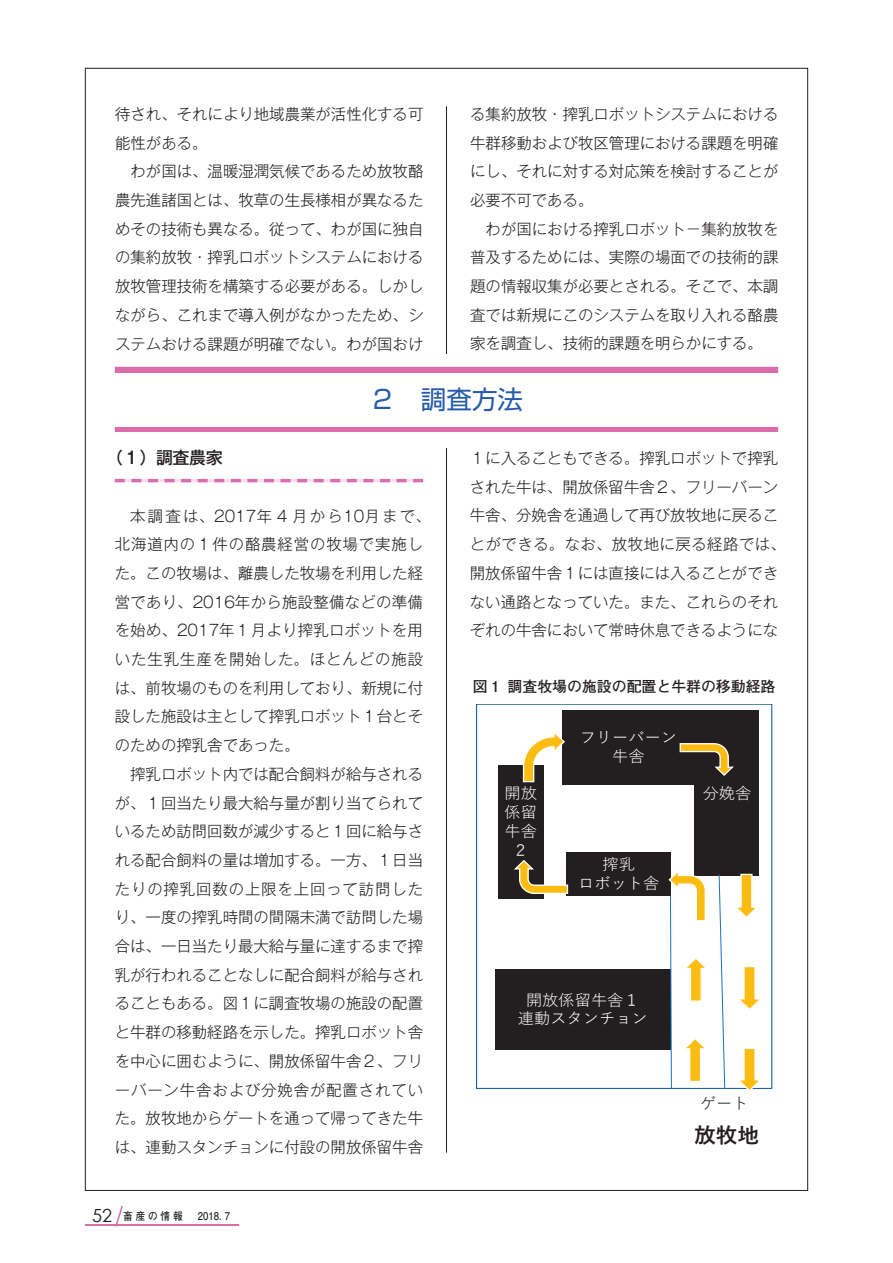
<style>
.page{position:relative;width:893px;height:1263px;background:#fff}
.page>*{position:absolute;margin:0;border:0;box-sizing:border-box;transform-origin:0 0}
.t1{font:25.5px "Shin Go Pr 5";color:#275caa}
.t2{font:700 21px "Yu Gothic";color:#231f20}
.t3{font:500 16.95px "Gothic MB101 Pr 5";color:#231f20}
.t4{font:15.75px/19px "Yu Gothic";color:#fff;text-align:center}
.t5{font:15.75px "Yu Gothic";color:#231f20}
.t6{font:300 15.45px/28.7px "Gothic MB101 Pr 5";color:#231f20;text-align:justify}
.t7{font:300 15.45px/28.7px "Gothic MB101 Pr 5";letter-spacing:.02em;color:#231f20}
.t8{font:700 14.85px "Futo Go B101 Pr 5";color:#231f20}
.t9{font:700 10.65px "Futo Go B101 Pro";letter-spacing:.3em;color:#231f20;scale:.9 1}
.s1{font-family:"Century Gothic";font-weight:400;font-size:18px}
</style>
<div class="page">
<hr style="left:446px;top:106px;width:1px;height:1046px;background:#231f20">
<svg style="left:85px;top:1225px;width:153px;height:1px"></svg>
<svg style="left:114px;top:1206px;width:10px;height:21px"></svg>
<svg style="left:115px;top:367px;width:663px;height:65px;background:#dd79b2"></svg>
<div style="left:115px;top:373px;width:663px;height:53px;background:#fff"></div>
<svg style="left:115px;top:479px;width:308px;height:3px"></svg>
<div style="left:567px;top:853px;width:104px;height:43px;background:#231f20"></div>
<div style="left:498px;top:765px;width:46px;height:133px;background:#231f20"></div>
<div style="left:562px;top:710px;width:132px;height:75px;background:#231f20"></div>
<div style="left:694px;top:710px;width:65px;height:166px;background:#231f20"></div>
<div style="left:495px;top:969px;width:176px;height:80px;background:#231f20"></div>
<div style="left:476px;top:704px;width:296px;height:385px;border:1px solid #055292"></div>
<svg style="left:718px;top:874px;width:8px;height:215px"></svg>
<svg style="left:668px;top:873px;width:40px;height:216px"></svg>
<svg style="left:514px;top:860px;width:54px;height:34px"></svg>
<svg style="left:523px;top:734px;width:42px;height:48px"></svg>
<svg style="left:680px;top:743px;width:54px;height:33px"></svg>
<svg style="left:737px;top:874px;width:19px;height:43px"></svg>
<svg style="left:740px;top:967px;width:19px;height:42px"></svg>
<svg style="left:737px;top:1048px;width:25px;height:42px"></svg>
<p class="t6" style="left:470px;top:98px;width:310px">る集約放牧・搾乳ロボットシステムにおける牛群移動および牧区管理における課題を明確にし、それに対する対応策を検討することが必要不可である。</p>
<p class="t6" style="left:470px;top:213px;width:310px;text-indent:15px">わが国における搾乳ロボット－集約放牧を普及するためには、実際の場面での技術的課題の情報収集が必要とされる。そこで、本調査では新規にこのシステムを取り入れる酪農家を調査し、技術的課題を明らかにする。</p>
<h1 class="t1" style="left:370px;top:379px;width:155px">２　調査方法</h1>
<p class="t6" style="left:115px;top:98px;width:310px">待され、それにより地域農業が活性化する可能性がある。</p>
<p class="t6" style="left:115px;top:156px;width:310px;text-indent:15px">わが国は、温暖湿潤気候であるため放牧酪農先進諸国とは、牧草の生長様相が異なるためその技術も異なる。従って、わが国に独自の集約放牧・搾乳ロボットシステムにおける放牧管理技術を構築する必要がある。しかしながら、これまで導入例がなかったため、システムおける課題が明確でない。わが国おけ</p>
<p class="t3" style="left:106px;top:444px;width:118px">（１）調査農家</p>
<p class="t7" style="left:115px;top:500px;width:317px;text-indent:15px">本調査は、2017年４月から10月まで、北海道内の１件の酪農経営の牧場で実施した。この牧場は、離農した牧場を利用した経営であり、2016年から施設整備などの準備を始め、2017年１月より搾乳ロボットを用いた生乳生産を開始した。ほとんどの施設は、前牧場のものを利用しており、新規に付設した施設は主として搾乳ロボット１台とそのための搾乳舎であった。</p>
<p class="t6" style="left:115px;top:758px;width:310px;text-indent:15px">搾乳ロボット内では配合飼料が給与されるが、１回当たり最大給与量が割り当てられているため訪問回数が減少すると１回に給与される配合飼料の量は増加する。一方、１日当たりの搾乳回数の上限を上回って訪問したり、一度の搾乳時間の間隔未満で訪問した場合は、一日当たり最大給与量に達するまで搾乳が行われることなしに配合飼料が給与されることもある。図１に調査牧場の施設の配置と牛群の移動経路を示した。搾乳ロボット舎を中心に囲むように、開放係留牛舎２、フリーバーン牛舎および分娩舎が配置されていた。放牧地からゲートを通って帰ってきた牛は、連動スタンチョンに付設の開放係留牛舎</p>
<p class="t9" style="left:92px;top:1208px;width:155px"><span class="s1">52</span> 畜産の情報　2018. 7</p>
<p class="t6" style="left:470px;top:442px;width:317px;text-align:left">１に入ることもできる。搾乳ロボットで搾乳された牛は、開放係留牛舎２、フリーバーン牛舎、分娩舎を通過して再び放牧地に戻ることができる。なお、放牧地に戻る経路では、開放係留牛舎１には直接には入ることができない通路となっていた。また、これらのそれぞれの牛舎において常時休息できるようにな</p>
<p class="t8" style="left:473px;top:674px;width:304px">図１ 調査牧場の施設の配置と牛群の移動経路</p>
<p class="t4" style="left:504px;top:782px;width:34px">開放係留牛舎<br>２</p>
<p class="t4" style="left:580px;top:726px;width:99px">フリーバーン牛舎</p>
<p class="t4" style="left:578px;top:853px;width:83px">搾乳<br>ロボット舎</p>
<p class="t4" style="left:703px;top:781px;width:50px">分娩舎</p>
<p class="t4" style="left:518px;top:988px;width:131px">開放係留牛舎１連動スタンチョン</p>
<p class="t5" style="left:700px;top:1089px;width:50px">ゲート</p>
<h2 class="t2" style="left:694px;top:1124px;width:66px">放牧地</h2>
</div>
